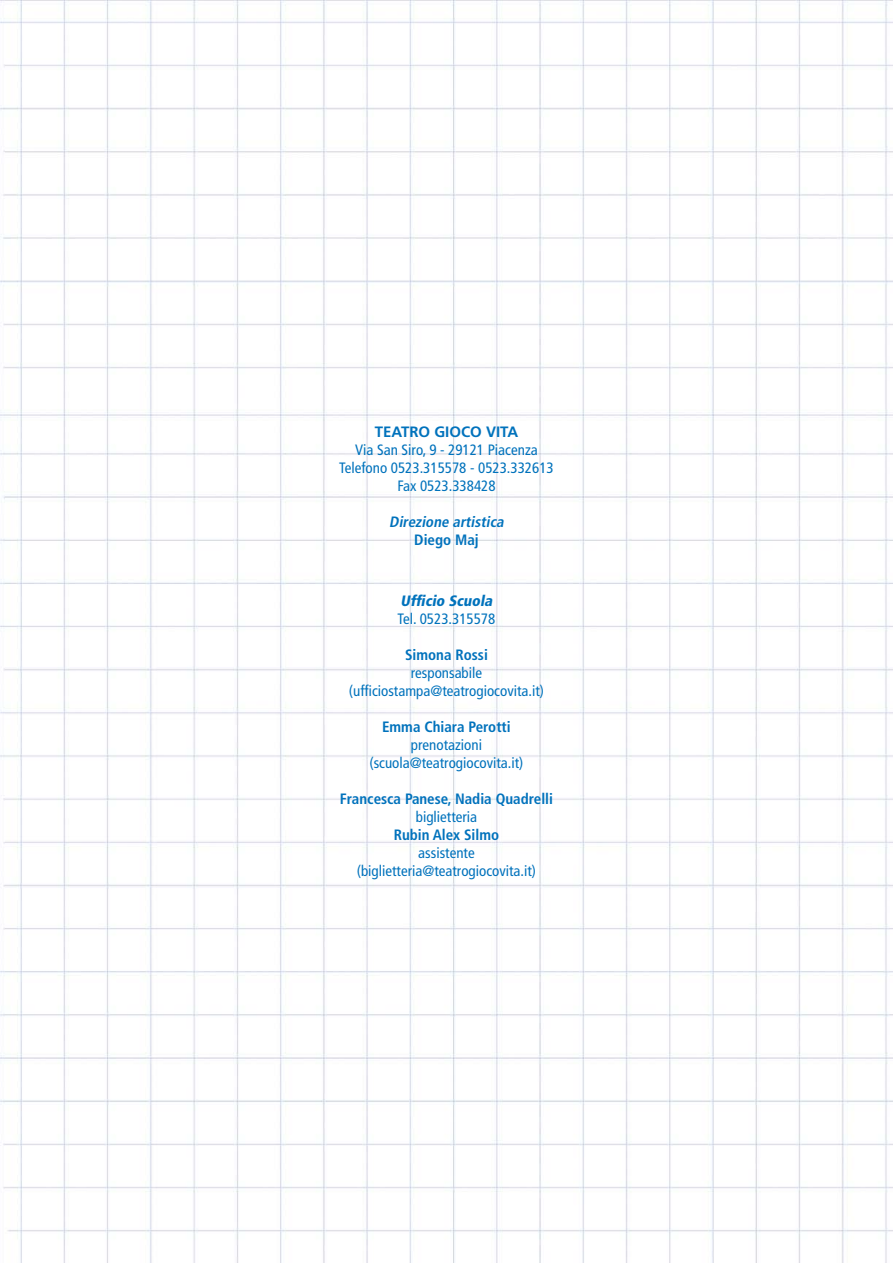
<style>
.page{position:relative;width:893px;height:1263px;background:#fff}
.page>*{position:absolute;margin:0;border:0;box-sizing:border-box;transform-origin:0 0}
.t1{font:condensed 15px "Frutiger LT Std";color:#0072bc}
.t2{font:700 condensed 15px "Frutiger LT Std";color:#0072bc}
.t3{font:italic 700 condensed 15px "Frutiger LT Std";color:#0072bc}
.t4{font:700 15px "Frutiger LT Std";color:#0072bc}
.t5{font:italic 900 condensed 15px "Frutiger LT Std";color:#0072bc}
</style>
<div class="page">
<img style="left:0;top:0;width:893px;height:1263px">
<p class="t4" style="left:375px;top:422px;width:145px">TEATRO GIOCO VITA</p>
<p class="t1" style="left:355px;top:441px;width:184px">Via San Siro, 9 - 29121 Piacenza</p>
<p class="t1" style="left:339px;top:459px;width:216px">Telefono 0523.315578 - 0523.332613</p>
<p class="t1" style="left:397px;top:477px;width:100px">Fax 0523.338428</p>
<p class="t3" style="left:389px;top:512px;width:119px">Direzione artistica</p>
<p class="t2" style="left:414px;top:530px;width:66px">Diego Maj</p>
<p class="t5" style="left:401px;top:592px;width:96px">Ufficio Scuola</p>
<p class="t1" style="left:398px;top:610px;width:99px">Tel. 0523.315578</p>
<p class="t2" style="left:405px;top:646px;width:84px">Simona Rossi</p>
<p class="t1" style="left:411px;top:664px;width:73px">responsabile</p>
<p class="t1" style="left:349px;top:682px;width:197px">(ufficiostampa@teatrogiocovita.it)</p>
<p class="t2" style="left:382px;top:718px;width:130px">Emma Chiara Perotti</p>
<p class="t1" style="left:411px;top:736px;width:73px">prenotazioni</p>
<p class="t1" style="left:369px;top:754px;width:155px">(scuola@teatrogiocovita.it)</p>
<p class="t2" style="left:340px;top:790px;width:215px">Francesca Panese, Nadia Quadrelli</p>
<p class="t1" style="left:416px;top:808px;width:63px">biglietteria</p>
<p class="t2" style="left:394px;top:826px;width:107px">Rubin Alex Silmo</p>
<p class="t1" style="left:418px;top:844px;width:58px">assistente</p>
<p class="t1" style="left:357px;top:862px;width:181px">(biglietteria@teatrogiocovita.it)</p>
</div>
